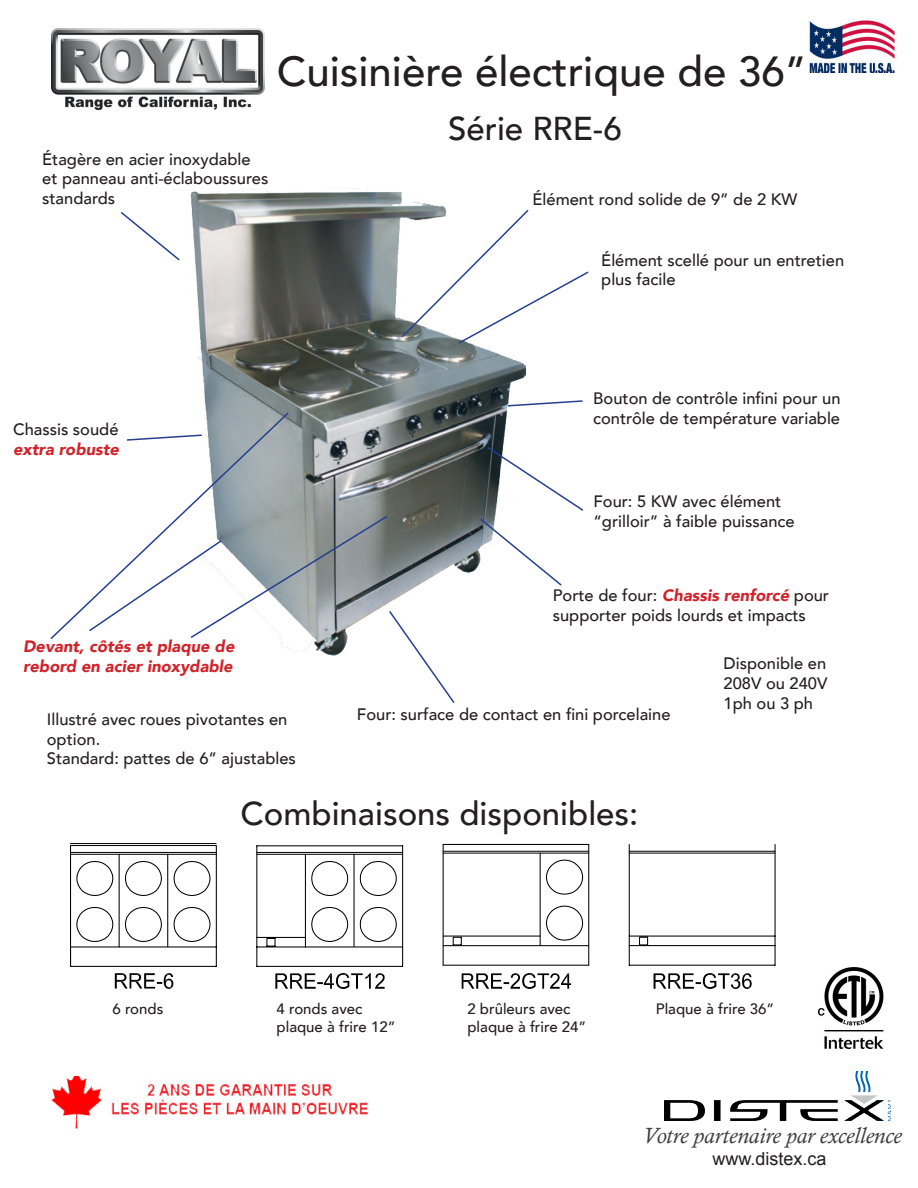
<style>
.page{position:relative;width:918px;height:1188px;background:#fff}
.page>*{position:absolute;margin:0;border:0;box-sizing:border-box;transform-origin:0 0}
.t1{font:500 42px "Avenir";color:#231f20}
.t2{font:500 33px "Avenir";color:#231f20}
.t3{font:italic 22.5px "Calisto";color:#3e3e3f}
.t4{font:18px "Arial";color:#231f20}
.t5{font:500 16.5px/19.8px "Avenir";color:#231f20}
.t6{font:italic 900 16.5px/19.8px "Avenir";color:#d1232a}
.t7{font:500 15px "Avenir";color:#231f20}
.s1{font-weight:900;font-style:italic;color:#d1232a}
</style>
<div class="page">
<img style="left:664px;top:1072px;width:226px;height:48px">
<img style="left:174px;top:188px;width:352px;height:385px">
<img style="left:52px;top:28px;width:212px;height:82px">
<svg style="left:506px;top:399px;width:77px;height:8px"></svg>
<svg style="left:281px;top:514px;width:175px;height:166px"></svg>
<svg style="left:50px;top:411px;width:240px;height:230px"></svg>
<svg style="left:400px;top:208px;width:189px;height:137px"></svg>
<svg style="left:125px;top:434px;width:78px;height:8px"></svg>
<svg style="left:120px;top:210px;width:61px;height:52px"></svg>
<img style="left:809px;top:19px;width:87px;height:54px">
<svg style="left:478px;top:445px;width:106px;height:141px"></svg>
<img style="left:51px;top:1076px;width:317px;height:53px">
<hr style="left:443px;top:844px;width:146px;height:1px;background:#000">
<hr style="left:443px;top:851px;width:146px;height:1px;background:#000">
<hr style="left:443px;top:853px;width:146px;height:1px;background:#000">
<hr style="left:443px;top:965px;width:146px;height:1px;background:#000">
<hr style="left:443px;top:945px;width:146px;height:1px;background:#000">
<svg style="left:588px;top:843px;width:188px;height:123px"></svg>
<hr style="left:629px;top:853px;width:146px;height:1px;background:#000">
<hr style="left:629px;top:851px;width:146px;height:1px;background:#000">
<svg style="left:115px;top:973px;width:58px;height:16px"></svg>
<svg style="left:275px;top:973px;width:110px;height:16px"></svg>
<svg style="left:462px;top:973px;width:109px;height:16px"></svg>
<svg style="left:654px;top:973px;width:98px;height:16px"></svg>
<svg style="left:70px;top:680px;width:514px;height:287px"></svg>
<hr style="left:70px;top:843px;width:146px;height:1px;background:#000">
<hr style="left:70px;top:845px;width:146px;height:1px;background:#000">
<div style="left:289px;top:671px;width:26px;height:19px;background:#fff"></div>
<img style="left:819px;top:967px;width:65px;height:82px">
<p class="t5" style="left:42px;top:148px;width:228px">Étagère en acier inoxydable et panneau anti-éclaboussures standards</p>
<p class="t1" style="left:277px;top:35px;width:531px">Cuisinière électrique de 36”</p>
<p class="t2" style="left:448px;top:100px;width:175px">Série RRE-6</p>
<p class="t5" style="left:533px;top:188px;width:266px">Élément rond solide de 9” de 2 KW</p>
<p class="t5" style="left:601px;top:249px;width:244px">Élément scellé pour un entretien plus facile</p>
<p class="t5" style="left:13px;top:418px;width:107px">Chassis soudé</p>
<p class="t6" style="left:13px;top:439px;width:107px">extra robuste</p>
<p class="t5" style="left:593px;top:388px;width:249px">Bouton de contrôle infini pour un contrôle de température variable</p>
<p class="t5" style="left:593px;top:491px;width:203px">Four: 5 KW avec élément “grilloir” à faible puissance</p>
<p class="t5" style="left:553px;top:584px;width:278px">Porte de four: <span class="s1">Chassis renforcé</span> pour supporter poids lourds et impacts</p>
<p class="t6" style="left:23px;top:637px;width:213px">Devant, côtés et plaque de rebord en acier inoxydable</p>
<p class="t5" style="left:47px;top:708px;width:242px">Illustré avec roues pivotantes en</p>
<p class="t5" style="left:357px;top:704px;width:315px">Four: surface de contact en fini porcelaine</p>
<p class="t5" style="left:47px;top:728px;width:55px">option.</p>
<p class="t5" style="left:47px;top:748px;width:251px">Standard: pattes de 6” ajustables</p>
<p class="t2" style="left:241px;top:785px;width:399px">Combinaisons disponibles:</p>
<p class="t5" style="left:724px;top:653px;width:104px">Disponible en</p>
<p class="t5" style="left:724px;top:673px;width:105px">208V ou 240V</p>
<p class="t5" style="left:724px;top:692px;width:91px">1ph ou 3 ph</p>
<p class="t7" style="left:113px;top:996px;width:52px">6 ronds</p>
<p class="t7" style="left:277px;top:996px;width:87px">4 ronds avec</p>
<p class="t7" style="left:277px;top:1014px;width:120px">plaque à frire 12”</p>
<p class="t7" style="left:467px;top:996px;width:105px">2 brûleurs avec</p>
<p class="t7" style="left:467px;top:1014px;width:120px">plaque à frire 24”</p>
<p class="t7" style="left:656px;top:996px;width:120px">Plaque à frire 36”</p>
<p class="t3" style="left:643px;top:1123px;width:260px">Votre partenaire par excellence</p>
<p class="t4" style="left:712px;top:1146px;width:116px">www.distex.ca</p>
</div>
